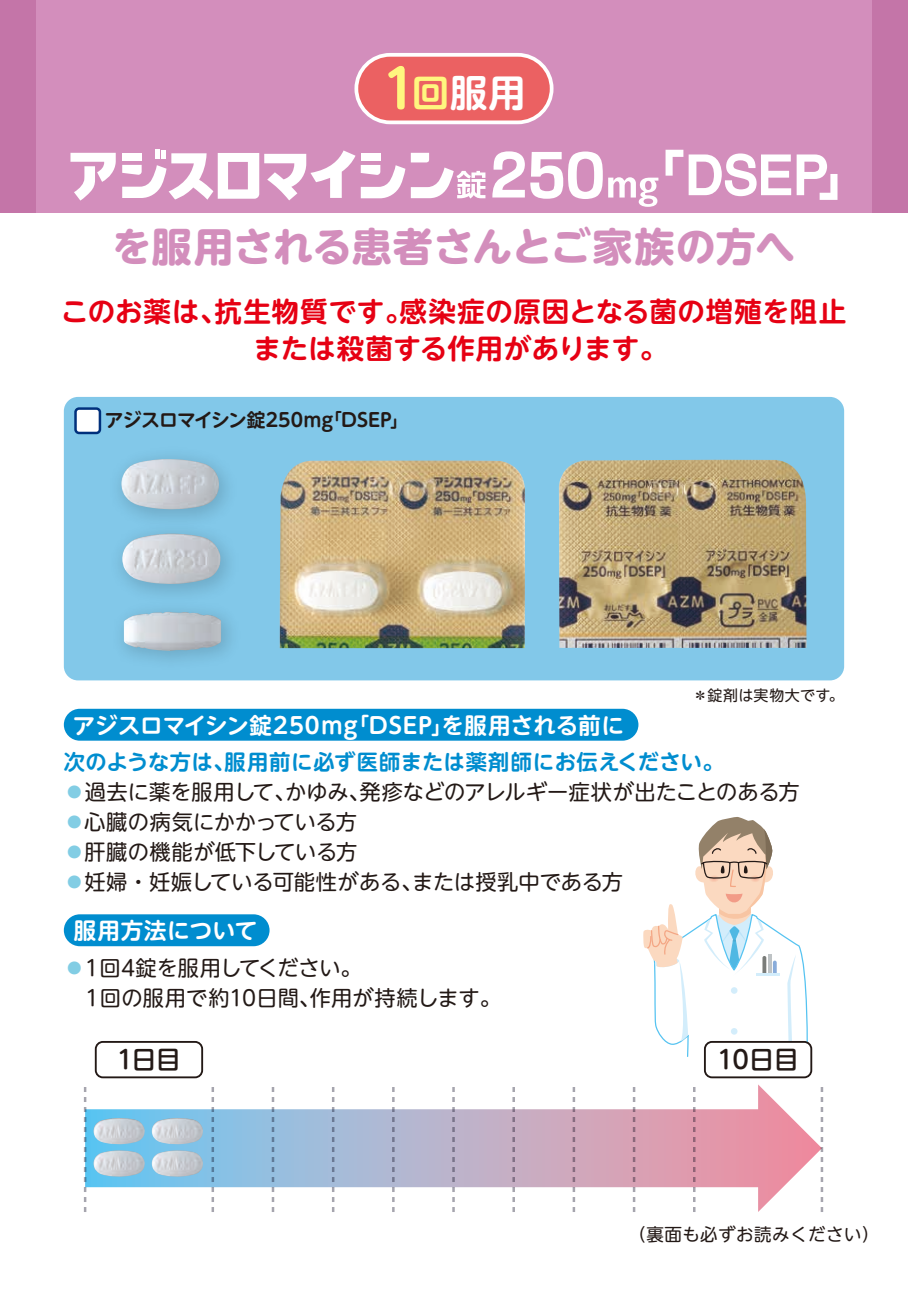
<style>
.page{position:relative;width:908px;height:1290px;background:#fff}
.page>*{position:absolute;margin:0;border:0;box-sizing:border-box;transform-origin:0 0}
.t1{font:700 40px "UD Shin M Go Pro";color:#d38ebc}
.t2{font:700 37.5px "UD Shin M Go Pro De";color:#fff}
.t3{font:700 27.5px/37.5px "UD Shin M Go Pro De";letter-spacing:.02em;color:#e60013;text-align:center}
.t4{font:500 25px "UD Shin M Go Pro";letter-spacing:-.02em;color:#231916}
.t5{font:700 22.5px "UD Shin M Go Pro De";letter-spacing:.02em;color:#fff}
.t6{font:21.25px/30px "UD Shin M Go Pro";letter-spacing:-.005em;color:#231916}
.t7{font:700 21.25px "UD Shin M Go Pro De";letter-spacing:.02em;color:#008dcf}
.t8{font:700 18.75px "UD Shin M Go Pro De";letter-spacing:-.01em;color:#231916}
.t9{font:17.5px "UD Shin M Go Pro";letter-spacing:.025em;color:#231916}
.t10{font:15px "UD Shin M Go Pro";letter-spacing:.02em;color:#231916}
.s1{font-size:52.5px;color:#fff67f}
.s2{color:#fff67f}
.s3{color:#82cde4}
</style>
<div class="page">
<div style="left:64px;top:397px;width:779px;height:283px;background:#82c8e9;border-radius:14px"></div>
<img style="left:122px;top:535px;width:99px;height:50px">
<img style="left:119px;top:456px;width:109px;height:79px">
<img style="left:121px;top:459px;width:98px;height:51px">
<img style="left:124px;top:612px;width:97px;height:39px">
<div style="left:0;top:0;width:907px;height:213px;background:#d38ebc"></div>
<div style="left:872px;top:0;width:35px;height:213px;background:#c475a8"></div>
<div style="left:0;top:0;width:35px;height:213px;background:#c475a8"></div>
<div style="left:64px;top:709px;width:574px;height:32px;background:#008dcf;border-radius:16px"></div>
<div style="left:64px;top:914px;width:205px;height:32px;background:#008dcf;border-radius:16px"></div>
<div style="left:75px;top:409px;width:25px;height:24px;background:#fff;border-radius:4px"></div>
<div style="left:74px;top:407px;width:27px;height:27px;border:2px solid #00307c;border-radius:4px"></div>
<img style="left:279px;top:460px;width:246px;height:188px">
<img style="left:559px;top:459px;width:247px;height:189px">
<svg style="left:492px;top:151px;width:32px;height:46px"></svg>
<svg style="left:530px;top:151px;width:72px;height:48px"></svg>
<svg style="left:608px;top:177px;width:50px;height:30px"></svg>
<svg style="left:665px;top:150px;width:125px;height:46px"></svg>
<svg style="left:796px;top:154px;width:41px;height:46px"></svg>
<svg style="left:70px;top:153px;width:46px;height:48px"></svg>
<svg style="left:122px;top:150px;width:363px;height:50px"></svg>
<div style="left:354px;top:53px;width:199px;height:71px;border:8px solid #fff;border-radius:32px"></div>
<div style="left:358px;top:57px;width:191px;height:63px;background:#eb6162;border-radius:32px"></div>
<div style="left:95px;top:1041px;width:108px;height:37px;border:2px solid #231916;border-radius:7px"></div>
<svg style="left:643px;top:817px;width:165px;height:240px"></svg>
<div style="left:704px;top:1042px;width:106px;height:35px;background:#fff;border-radius:7px"></div>
<div style="left:703px;top:1041px;width:108px;height:37px;border:2px solid #231916;border-radius:7px"></div>
<svg style="left:86px;top:1084px;width:734px;height:128px"></svg>
<svg style="left:84px;top:1087px;width:2px;height:125px"></svg>
<svg style="left:211px;top:1084px;width:3px;height:128px"></svg>
<svg style="left:271px;top:1084px;width:3px;height:128px"></svg>
<svg style="left:332px;top:1084px;width:2px;height:128px"></svg>
<svg style="left:392px;top:1084px;width:2px;height:128px"></svg>
<svg style="left:452px;top:1084px;width:2px;height:128px"></svg>
<svg style="left:512px;top:1084px;width:2px;height:128px"></svg>
<svg style="left:572px;top:1084px;width:3px;height:128px"></svg>
<svg style="left:632px;top:1084px;width:3px;height:128px"></svg>
<svg style="left:820px;top:1087px;width:2px;height:125px"></svg>
<svg style="left:692px;top:1084px;width:3px;height:128px"></svg>
<img style="left:93px;top:1118px;width:52px;height:26px">
<img style="left:152px;top:1118px;width:51px;height:26px">
<img style="left:93px;top:1150px;width:52px;height:27px">
<img style="left:152px;top:1150px;width:51px;height:27px">
<h2 class="t2" style="left:382px;top:62px;width:145px"><span class="s1">1</span><span class="s2">回</span>服用</h2>
<h1 class="t1" style="left:112px;top:214px;width:684px">を服用される患者さんとご家族の方へ</h1>
<p class="t3" style="left:61px;top:291px;width:786px">このお薬は、抗生物質です。感染症の原因となる菌の増殖を阻止または殺菌する作用があります。</p>
<p class="t8" style="left:105px;top:405px;width:296px">アジスロマイシン錠250mg「DSEP」</p>
<p class="t5" style="left:73px;top:707px;width:552px">アジスロマイシン錠250mg「DSEP」を服用される前に</p>
<p class="t10" style="left:692px;top:683px;width:152px">＊錠剤は実物大です。</p>
<p class="t7" style="left:64px;top:745px;width:661px">次のような方は、服用前に必ず医師または薬剤師にお伝えください。</p>
<p class="t6" style="left:64px;top:776px;width:737px"><span class="s3">●</span>過去に薬を服用して、かゆみ、発疹などのアレルギー症状が出たことのある方</p>
<p class="t6" style="left:64px;top:806px;width:294px"><span class="s3">●</span>心臓の病気にかかっている方</p>
<p class="t6" style="left:64px;top:836px;width:295px"><span class="s3">●</span>肝臓の機能が低下している方</p>
<p class="t6" style="left:64px;top:866px;width:560px"><span class="s3">●</span>妊婦・妊娠している可能性がある、または授乳中である方</p>
<p class="t5" style="left:74px;top:912px;width:185px">服用方法について</p>
<p class="t6" style="left:81px;top:951px;width:421px;text-indent:-18px"><span class="s3">●</span>１回4錠を服用してください。<br>１回の服用で約10日間、作用が持続します。</p>
<p class="t4" style="left:117px;top:1039px;width:66px">1日目</p>
<p class="t4" style="left:717px;top:1039px;width:83px">10日目</p>
<p class="t9" style="left:628px;top:1220px;width:252px">（裏面も必ずお読みください）</p>
</div>
